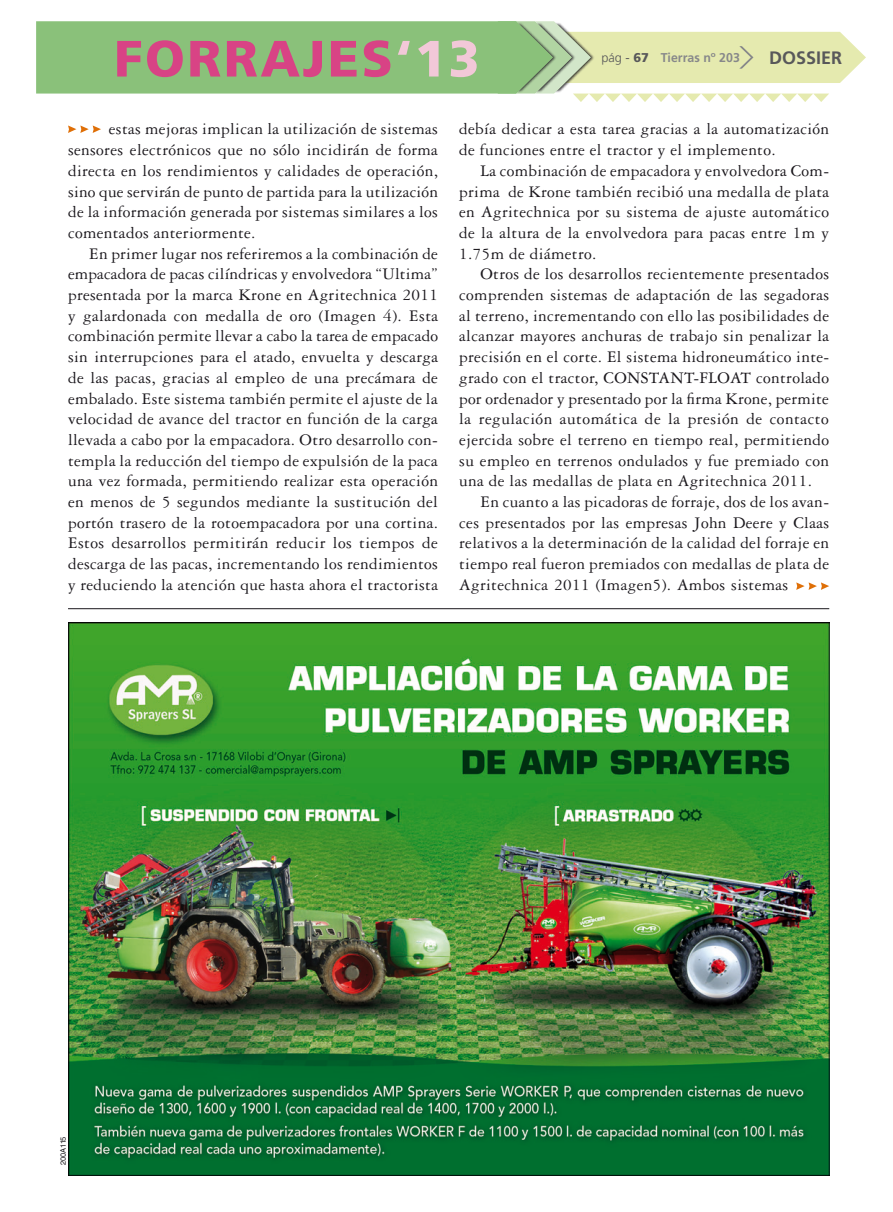
<style>
.page{position:relative;width:893px;height:1212px;background:#fff}
.page>*{position:absolute;margin:0;border:0;box-sizing:border-box;transform-origin:0 0}
.t1{font:900 51px "Frutiger LT Std";letter-spacing:.05em;color:#d84385}
.t2{font:700 18px "Frutiger LT Std";color:#58585a}
.t3{font:17.25px/20.7px "Garamond 3 LT Std";letter-spacing:.02em;color:#1a171c;text-align:justify}
.t4{font:700 12.75px "Frutiger LT Std";color:#87888a}
.t5{font:7.5px "Helvetica LT Std";color:#1a171c}
.s1{color:#f2c8d8}
.s2{font-weight:300;color:#58585a}
.s3{font-weight:400;color:#58585a}
.s4{font-weight:900;color:#58585a}
</style>
<div class="page">
<svg style="left:36px;top:21px;width:830px;height:81px"></svg>
<svg style="left:68px;top:125px;width:33px;height:8px"></svg>
<svg style="left:796px;top:582px;width:33px;height:8px"></svg>
<hr style="left:68px;top:608px;width:761px;height:1px;background:#1a171c">
<img style="left:68px;top:623px;width:761px;height:552px">
<h1 class="t1" style="left:114px;top:28px;width:367px">FORRAJES<span class="s1">‘13</span></h1>
<p class="t4" style="left:601px;top:50px;width:140px"><span class="s2">pág</span> <span class="s3">-</span> <span class="s4">67</span> Tierras nº 203</p>
<p class="t2" style="left:769px;top:47px;width:75px">dossier</p>
<p class="t3" style="left:68px;top:119px;width:372px;text-indent:41px">estas mejoras implican la utilización de sistemas sensores electrónicos que no sólo incidirán de forma directa en los rendimientos y calidades de operación, sino que servirán de punto de partida para la utilización de la información generada por sistemas similares a los comentados anteriormente.</p>
<p class="t3" style="left:68px;top:243px;width:372px;text-indent:21px">En primer lugar nos referiremos a la combinación de empacadora de pacas cilíndricas y envolvedora “Ultima” presentada por la marca Krone en Agritechnica 2011 y galardonada con medalla de oro (Imagen 4). Esta combinación permite llevar a cabo la tarea de empacado sin interrupciones para el atado, envuelta y descarga de las pacas, gracias al empleo de una precámara de embalado. Este sistema también permite el ajuste de la velocidad de avance del tractor en función de la carga llevada a cabo por la empacadora. Otro desarrollo con&shy;templa la reducción del tiempo de expulsión de la paca una vez formada, permitiendo realizar esta operación en menos de 5 segundos mediante la sustitución del portón trasero de la rotoempacadora por una cortina.<br>Estos desarrollos permitirán reducir los tiempos de descarga de las pacas, incrementando los rendimientos y reduciendo la atención que hasta ahora el tractorista</p>
<p class="t3" style="left:459px;top:119px;width:371px">debía dedicar a esta tarea gracias a la automatización de funciones entre el tractor y el implemento.</p>
<p class="t3" style="left:459px;top:160px;width:371px;text-indent:21px">La combinación de empacadora y envolvedora Com&shy;prima de Krone también recibió una medalla de plata en Agritechnica por su sistema de ajuste automático de la altura de la envolvedora para pacas entre 1m y 1.75m de diámetro.</p>
<p class="t3" style="left:480px;top:264px;width:350px">Otros de los desarrollos recientemente presentados</p>
<p class="t3" style="left:459px;top:285px;width:371px">comprenden sistemas de adaptación de las segadoras</p>
<p class="t3" style="left:459px;top:305px;width:371px">al terreno, incrementando con ello las posibilidades de</p>
<p class="t3" style="left:459px;top:326px;width:371px">alcanzar mayores anchuras de trabajo sin penalizar la</p>
<p class="t3" style="left:459px;top:347px;width:371px">precisión en el corte. El sistema hidroneumático inte-</p>
<p class="t3" style="left:459px;top:367px;width:371px">grado con el tractor, CONSTANT-FLOAT controlado</p>
<p class="t3" style="left:459px;top:388px;width:371px">por ordenador y presentado por la firma Krone, permite</p>
<p class="t3" style="left:459px;top:409px;width:371px">la regulación automática de la presión de contacto</p>
<p class="t3" style="left:459px;top:429px;width:371px">ejercida sobre el terreno en tiempo real, permitiendo</p>
<p class="t3" style="left:459px;top:450px;width:371px">su empleo en terrenos ondulados y fue premiado con</p>
<p class="t3" style="left:459px;top:471px;width:354px">una de las medallas de plata en Agritechnica 2011.</p>
<p class="t3" style="left:480px;top:492px;width:350px">En cuanto a las picadoras de forraje, dos de los avan-</p>
<p class="t3" style="left:459px;top:512px;width:371px">ces presentados por las empresas John Deere y Claas</p>
<p class="t3" style="left:459px;top:533px;width:371px">relativos a la determinación de la calidad del forraje en</p>
<p class="t3" style="left:459px;top:554px;width:371px">tiempo real fueron premiados con medallas de plata de</p>
<p class="t3" style="left:459px;top:574px;width:331px">Agritechnica 2011 (Imagen5). Ambos sistemas</p>
<p class="t5" style="left:59px;top:1165px;width:30px;rotate:-90deg">200A115</p>
</div>
